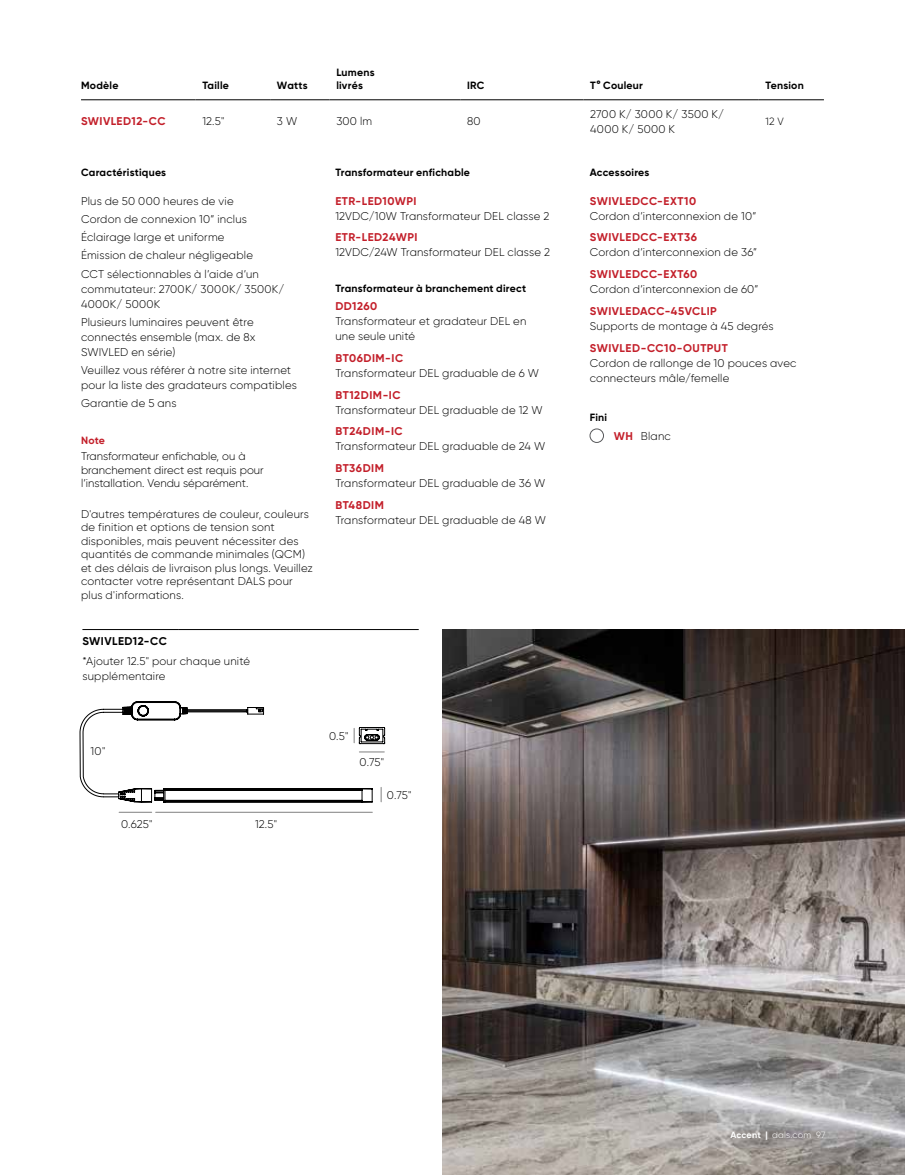
<style>
.page{position:relative;width:905px;height:1175px;background:#fff}
.page>*{position:absolute;margin:0;border:0;box-sizing:border-box;transform-origin:0 0}
.t1{font:300 11.25px/15px "Gilroy";letter-spacing:.015em;color:#000}
.t2{font:700 11.25px "Gilroy";letter-spacing:.04em;color:#c31f2a}
.t3{font:700 11.25px "Gilroy";letter-spacing:.035em;color:#000}
.t4{font:700 10.5px/12.6px "Gilroy";letter-spacing:.02em;color:#000}
.t5{font:700 10.5px "Gilroy";color:#c31f2a}
.t6{font:300 10.5px "Gilroy";color:#000}
.t7{font:300 9px "Gilroy";letter-spacing:.02em;color:#fff}
.s1{font-weight:700;color:#c31f2a}
.s2{font-weight:700}
</style>
<div class="page">
<div style="left:590px;top:429px;width:13px;height:13px;border:1px solid #58595b;border-radius:50%"></div>
<img style="left:442px;top:629px;width:462px;height:545px">
<hr style="left:81px;top:99px;width:114px;height:1px;background:#000">
<hr style="left:195px;top:99px;width:75px;height:1px;background:#000">
<hr style="left:270px;top:99px;width:59px;height:1px;background:#000">
<hr style="left:329px;top:99px;width:131px;height:1px;background:#000">
<hr style="left:460px;top:99px;width:123px;height:1px;background:#000">
<hr style="left:583px;top:99px;width:175px;height:1px;background:#000">
<hr style="left:758px;top:99px;width:65px;height:1px;background:#000">
<hr style="left:82px;top:629px;width:96px;height:1px;background:#000">
<hr style="left:178px;top:629px;width:240px;height:1px;background:#000">
<hr style="left:156px;top:812px;width:216px;height:1px;background:#808080">
<svg style="left:80px;top:701px;width:305px;height:101px"></svg>
<hr style="left:119px;top:812px;width:33px;height:1px;background:#808080">
<p class="t4" style="left:81px;top:79px;width:39px">Modèle</p>
<p class="t4" style="left:202px;top:79px;width:28px">Taille</p>
<p class="t4" style="left:277px;top:79px;width:32px">Watts</p>
<p class="t4" style="left:336px;top:66px;width:40px">Lumens livrés</p>
<p class="t4" style="left:467px;top:79px;width:19px">IRC</p>
<p class="t4" style="left:590px;top:79px;width:54px">T° Couleur</p>
<p class="t4" style="left:765px;top:79px;width:40px">Tension</p>
<p class="t2" style="left:81px;top:114px;width:86px">SWIVLED12-CC</p>
<p class="t1" style="left:202px;top:114px;width:24px">12.5"</p>
<p class="t1" style="left:277px;top:114px;width:22px">3 W</p>
<p class="t1" style="left:336px;top:114px;width:37px">300 lm</p>
<p class="t1" style="left:467px;top:114px;width:15px">80</p>
<p class="t1" style="left:590px;top:106px;width:135px">2700 K/ 3000 K/ 3500 K/<br>4000 K/ 5000 K</p>
<p class="t6" style="left:765px;top:115px;width:20px">12 V</p>
<p class="t4" style="left:81px;top:166px;width:87px">Caractéristiques</p>
<p class="t1" style="left:81px;top:191px;width:179px;line-height:18.3px">Plus de 50 000 heures de vie<br>Cordon de connexion 10” inclus<br>Éclairage large et uniforme<br>Émission de chaleur négligeable<br>CCT sélectionnables à l’aide d’un</p>
<p class="t1" style="left:81px;top:281px;width:205px">commutateur: 2700K/ 3000K/ 3500K/<br>4000K/ 5000K</p>
<p class="t1" style="left:81px;top:314px;width:176px">Plusieurs luminaires peuvent être connectés ensemble (max. de 8x<br>SWIVLED en série)</p>
<p class="t1" style="left:81px;top:362px;width:217px">Veuillez vous référer à notre site internet pour la liste des gradateurs compatibles</p>
<p class="t1" style="left:81px;top:396px;width:97px">Garantie de 5 ans</p>
<p class="t5" style="left:81px;top:433px;width:26px">Note</p>
<p class="t1" style="left:81px;top:449px;width:184px;line-height:13.5px">Transformateur enfichable, ou à branchement direct est requis pour l’installation. Vendu séparément.</p>
<p class="t1" style="left:81px;top:507px;width:233px;line-height:13.5px">D'autres températures de couleur, couleurs de finition et options de tension sont disponibles, mais peuvent nécessiter des quantités de commande minimales (QCM) et des délais de livraison plus longs. Veuillez contacter votre représentant DALS pour plus d'informations.</p>
<p class="t3" style="left:82px;top:634px;width:86px">SWIVLED12-CC</p>
<p class="t1" style="left:82px;top:653px;width:169px">*Ajouter 12.5" pour chaque unité supplémentaire</p>
<p class="t4" style="left:335px;top:166px;width:136px">Transformateur enfichable</p>
<p class="t2" style="left:335px;top:194px;width:83px">ETR-LED10WPI</p>
<p class="t1" style="left:335px;top:208px;width:215px">12VDC/10W Transformateur DEL classe 2</p>
<p class="t2" style="left:335px;top:230px;width:84px">ETR-LED24WPI</p>
<p class="t1" style="left:335px;top:245px;width:216px">12VDC/24W Transformateur DEL classe 2</p>
<p class="t4" style="left:335px;top:282px;width:192px">Transformateur à branchement direct</p>
<p class="t2" style="left:335px;top:299px;width:43px">DD1260</p>
<p class="t1" style="left:335px;top:313px;width:192px">Transformateur et gradateur DEL en une seule unité</p>
<p class="t2" style="left:335px;top:351px;width:69px">BT06DIM-IC</p>
<p class="t1" style="left:335px;top:365px;width:205px">Transformateur DEL graduable de 6 W</p>
<p class="t2" style="left:335px;top:387px;width:67px">BT12DIM-IC</p>
<p class="t1" style="left:335px;top:402px;width:209px">Transformateur DEL graduable de 12 W</p>
<p class="t2" style="left:335px;top:424px;width:69px">BT24DIM-IC</p>
<p class="t1" style="left:335px;top:439px;width:211px">Transformateur DEL graduable de 24 W</p>
<p class="t2" style="left:335px;top:461px;width:50px">BT36DIM</p>
<p class="t1" style="left:335px;top:475px;width:211px">Transformateur DEL graduable de 36 W</p>
<p class="t2" style="left:335px;top:498px;width:50px">BT48DIM</p>
<p class="t1" style="left:335px;top:512px;width:212px">Transformateur DEL graduable de 48 W</p>
<p class="t1" style="left:91px;top:743px;width:16px">10"</p>
<p class="t1" style="left:121px;top:816px;width:33px">0.625"</p>
<p class="t1" style="left:255px;top:816px;width:24px">12.5"</p>
<p class="t1" style="left:329px;top:728px;width:21px">0.5"</p>
<p class="t1" style="left:359px;top:754px;width:26px">0.75"</p>
<p class="t1" style="left:387px;top:787px;width:26px">0.75"</p>
<p class="t4" style="left:590px;top:166px;width:61px">Accessoires</p>
<p class="t2" style="left:590px;top:194px;width:108px">SWIVLEDCC-EXT10</p>
<p class="t1" style="left:590px;top:208px;width:168px">Cordon d’interconnexion de 10”</p>
<p class="t2" style="left:590px;top:230px;width:109px">SWIVLEDCC-EXT36</p>
<p class="t1" style="left:590px;top:245px;width:169px">Cordon d’interconnexion de 36”</p>
<p class="t2" style="left:590px;top:267px;width:109px">SWIVLEDCC-EXT60</p>
<p class="t1" style="left:590px;top:282px;width:170px">Cordon d’interconnexion de 60”</p>
<p class="t2" style="left:590px;top:304px;width:129px">SWIVLEDACC-45VCLIP</p>
<p class="t1" style="left:590px;top:318px;width:185px">Supports de montage à 45 degrés</p>
<p class="t2" style="left:590px;top:341px;width:139px">SWIVLED-CC10-OUTPUT</p>
<p class="t1" style="left:590px;top:355px;width:208px">Cordon de rallonge de 10 pouces avec connecteurs mâle/femelle</p>
<p class="t4" style="left:590px;top:411px;width:19px">Fini</p>
<p class="t1" style="left:614px;top:428px;width:59px"><span class="s1">WH</span> Blanc</p>
<p class="t7" style="left:730px;top:1129px;width:97px"><span class="s2">Accent |</span> dals.com 97</p>
</div>
